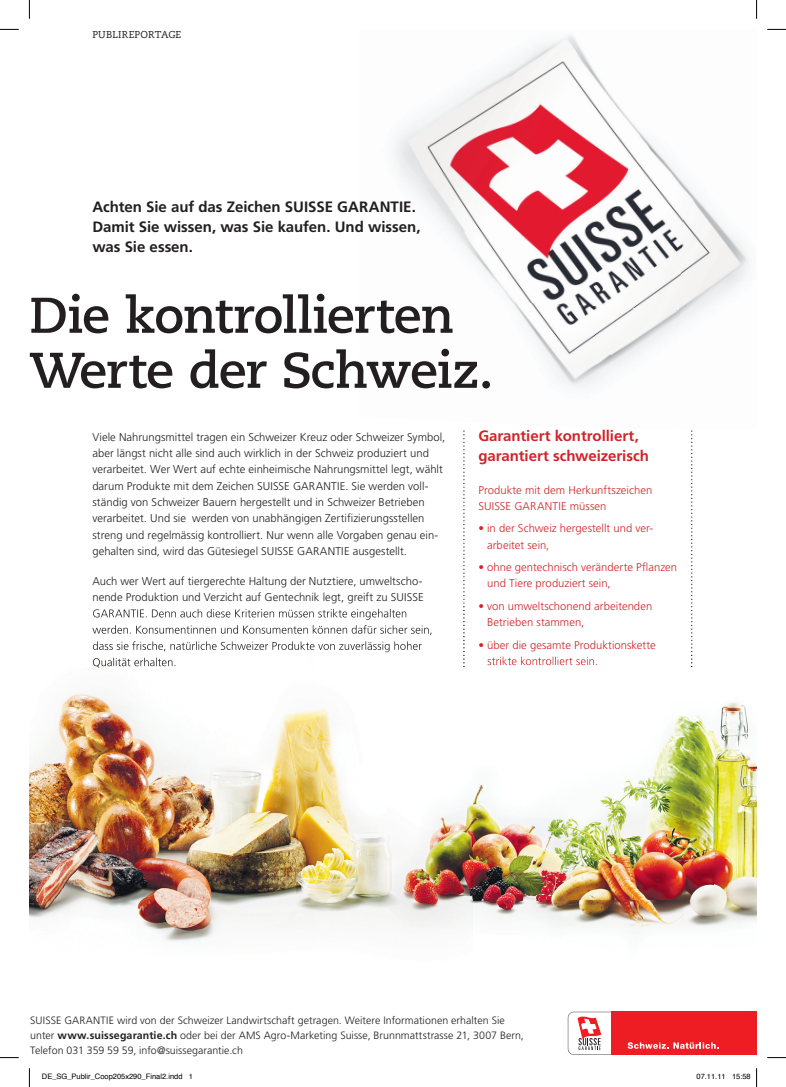
<style>
.page{position:relative;width:786px;height:1087px;background:#fff}
.page>*{position:absolute;margin:0;border:0;box-sizing:border-box;transform-origin:0 0}
.t1{font:700 50px/55px "Caecilia LT Std";letter-spacing:-.02em;color:#231f20}
.t2{font:700 15px/20px "Frutiger LT";color:#231f20}
.t3{font:700 15px/20px "Frutiger LT";color:#d1232a}
.t4{font:300 11.25px/16.2px "Frutiger LT";letter-spacing:.005em;color:#231f20}
.t5{font:300 11.25px/16.2px "Frutiger LT";letter-spacing:.005em;color:#d1232a}
.t6{font:300 10.62px/15px "Frutiger LT";letter-spacing:.005em;color:#231f20}
.t7{font:10px "Caecilia LT Std";letter-spacing:.01em;color:#231f20}
.t8{font:7.5px "Helvetica";color:#000}
.s1{font-weight:700}
</style>
<div class="page">
<img style="left:393px;top:35px;width:279px;height:260px">
<img style="left:672px;top:167px;width:77px;height:159px">
<img style="left:507px;top:295px;width:172px;height:93px">
<img style="left:488px;top:654px;width:226px;height:81px">
<img style="left:714px;top:702px;width:42px;height:223px">
<img style="left:472px;top:735px;width:242px;height:165px">
<img style="left:472px;top:900px;width:242px;height:29px">
<img style="left:487px;top:656px;width:109px;height:9px">
<svg style="left:690px;top:430px;width:2px;height:237px"></svg>
<img style="left:29px;top:608px;width:266px;height:334px">
<img style="left:295px;top:708px;width:83px;height:212px">
<img style="left:93px;top:609px;width:314px;height:10px">
<img style="left:92px;top:625px;width:340px;height:10px">
<img style="left:93px;top:641px;width:328px;height:11px">
<img style="left:93px;top:657px;width:83px;height:10px">
<img style="left:378px;top:805px;width:94px;height:123px">
<svg style="left:463px;top:430px;width:1px;height:237px"></svg>
<div style="left:610px;top:1011px;width:146px;height:43px;background:#ee1d23"></div>
<svg style="left:567px;top:1011px;width:151px;height:43px"></svg>
<svg style="left:0;top:29px;width:19px;height:1px"></svg>
<svg style="left:767px;top:29px;width:18px;height:1px"></svg>
<svg style="left:0;top:1057px;width:19px;height:1px"></svg>
<svg style="left:767px;top:1057px;width:18px;height:1px"></svg>
<svg style="left:29px;top:0;width:1px;height:19px"></svg>
<svg style="left:29px;top:1068px;width:1px;height:18px"></svg>
<svg style="left:756px;top:0;width:1px;height:19px"></svg>
<svg style="left:756px;top:1068px;width:1px;height:18px"></svg>
<p class="t7" style="left:92px;top:29px;width:90px">PUBLIREPORTAGE</p>
<h2 class="t2" style="left:92px;top:197px;width:329px">Achten Sie auf das Zeichen SUISSE GARANTIE.<br>Damit Sie wissen, was Sie kaufen. Und wissen, was Sie essen.</h2>
<h1 class="t1" style="left:29px;top:288px;width:465px">Die kontrollierten<br>Werte der Schweiz.</h1>
<p class="t4" style="left:92px;top:429px;width:354px">Viele Nahrungsmittel tragen ein Schweizer Kreuz oder Schweizer Symbol, aber längst nicht alle sind auch wirklich in der Schweiz produziert und verarbeitet. Wer Wert auf echte einheimische Nahrungsmittel legt, wählt darum Produkte mit dem Zeichen SUISSE GARANTIE. Sie werden voll&shy;ständig von Schweizer Bauern hergestellt und in Schweizer Betrieben verarbeitet. Und sie werden von unabhängigen Zertifizierungsstellen streng und regelmässig kontrolliert. Nur wenn alle Vorgaben genau ein&shy;gehalten sind, wird das Gütesiegel SUISSE GARANTIE ausgestellt.</p>
<p class="t4" style="left:92px;top:573px;width:332px">Auch wer Wert auf tiergerechte Haltung der Nutztiere, umweltscho&shy;nende Produktion und Verzicht auf Gentechnik legt, greift zu SUISSE</p>
<h2 class="t3" style="left:478px;top:426px;width:172px">Garantiert kontrolliert, garantiert schweizerisch</h2>
<p class="t5" style="left:478px;top:482px;width:175px">Produkte mit dem Herkunftszeichen<br>SUISSE GARANTIE müssen</p>
<p class="t5" style="left:487px;top:520px;width:167px;text-indent:-9px">• in der Schweiz hergestellt und ver&shy;arbeitet sein,</p>
<p class="t5" style="left:487px;top:559px;width:191px;text-indent:-9px">• ohne gentechnisch veränderte Pflanzen und Tiere produziert sein,</p>
<p class="t5" style="left:487px;top:598px;width:166px;text-indent:-9px">• von umweltschonend arbeitenden<br>Betrieben stammen,</p>
<p class="t5" style="left:478px;top:636px;width:179px">• über die gesamte Produktionskette</p>
<p class="t6" style="left:30px;top:1012px;width:495px">SUISSE GARANTIE wird von der Schweizer Landwirtschaft getragen. Weitere Informationen erhalten Sie unter <span class="s1">www.suissegarantie.ch</span> oder bei der AMS Agro-Marketing Suisse, Brunnmattstrasse 21, 3007 Bern,<br>Telefon 031 359 59 59, info@suissegarantie.ch</p>
<p class="t8" style="left:42px;top:1070px;width:152px">DE_SG_Publir_Coop205x290_Final2.indd 1</p>
<p class="t8" style="left:696px;top:1070px;width:56px">07.11.11 15:58</p>
</div>
